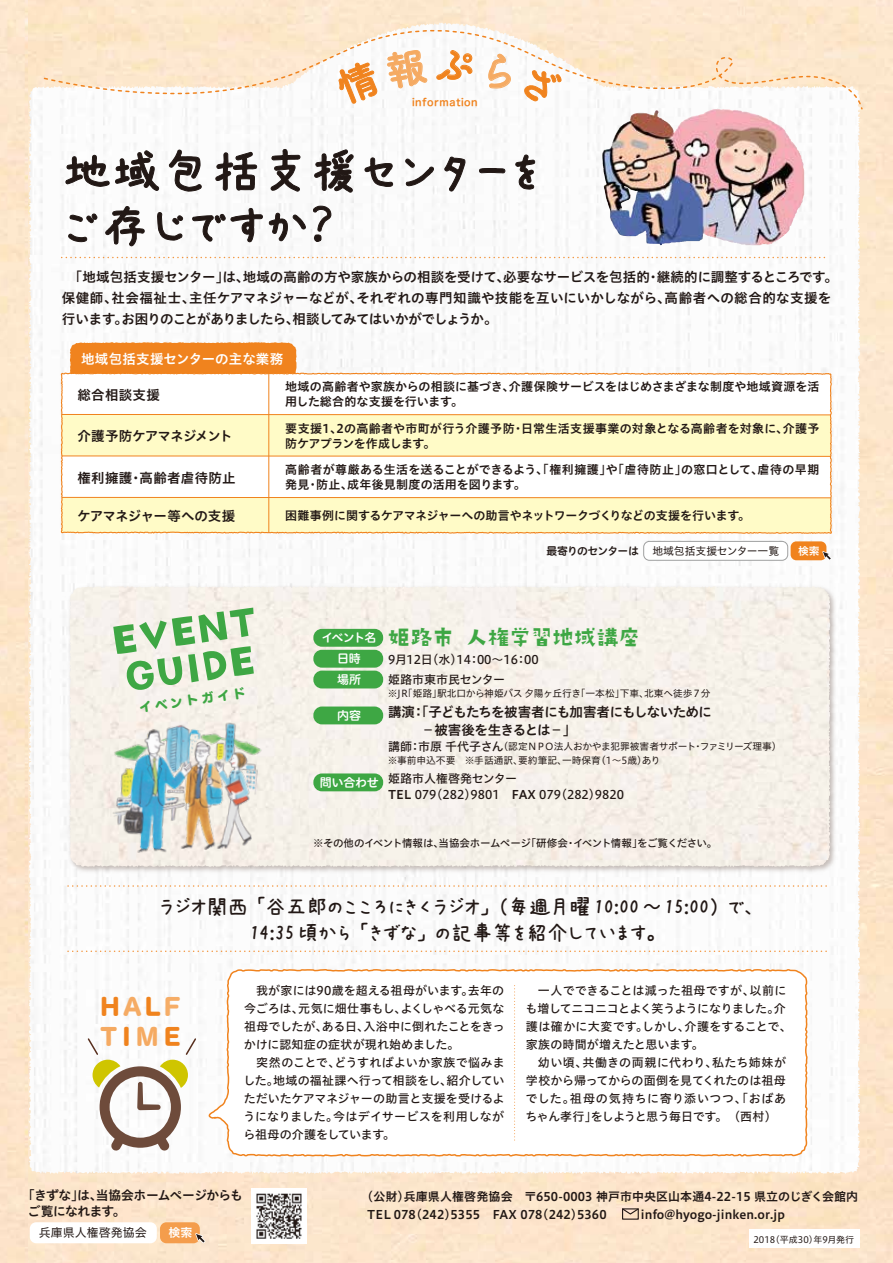
<style>
.page{position:relative;width:893px;height:1263px;background:#fff}
.page>*{position:absolute;margin:0;border:0;box-sizing:border-box;transform-origin:0 0}
.t1{font:51px/54px "AP Japanesefont";letter-spacing:-.025em;color:#221815}
.t2{font:45.45px/38px "DS kirigirisu";color:#3ea744}
.t3{font:24px "DS kirigirisu";letter-spacing:-.08em;color:#3ea744}
.t4{font:22.5px/25.5px "AP Japanesefont";letter-spacing:-.085em;color:#221815;text-align:center}
.t5{font:22.5px/30px "Hira Maru Std W8";letter-spacing:.205em;color:#f0831e}
.t6{font:13.5px/21px "Hiragino UD Sans Std W6";letter-spacing:-.01em;color:#221815}
.t7{font:13.5px/18px "Hiragino UD Sans Std W6";letter-spacing:-.045em;color:#221815}
.t8{font:13.5px "Hiragino UD Sans Std W6";letter-spacing:.005em;color:#fff}
.t9{font:13.5px "Hiragino UD Sans Std W6";letter-spacing:-.055em;color:#221815}
.t10{font:13.5px "Hiragino UD Sans Std W6";letter-spacing:.02em;color:#221815}
.t11{font:13.5px "Hiragino UD Sans Std W6";letter-spacing:-.04em;color:#221815}
.t12{font:12.75px/16.5px "Hiragino UD Sans Std W6";letter-spacing:-.04em;color:#221815}
.t13{font:12.15px "Hira Maru Std W8";color:#3ea744}
.t14{font:12px/18px "Hiragino UD Sans Std W5";color:#221815}
.t15{font:12px/15px "Hiragino UD Sans Std W6";letter-spacing:.01em;color:#221815}
.t16{font:12px "Hiragino UD Sans Std W6";letter-spacing:-.03em;color:#221815}
.t17{font:12px/20.9px "Hiragino UD Sans R Std W6";letter-spacing:-.065em;color:#fff;text-align:center}
.t18{font:12px "Hiragino UD Sans Std W4";color:#221815}
.t19{font:12px "Hiragino UD Sans R Std W6";letter-spacing:-.035em;color:#fff}
.t20{font:12px "Hiragino UD Sans Std W6";color:#fff}
.t21{font:10.8px "Hiragino UD Sans Std W4";color:#221815}
.t22{font:10.8px "Hiragino UD Sans Std W6";color:#fff}
.t23{font:10.5px "Hiragino UD Sans Std W5";letter-spacing:-.04em;color:#221815}
.t24{font:10.35px "Hira Maru Std W6";letter-spacing:.05em;color:#f0831e}
.t25{font:9.75px/13.8px "Hiragino UD Sans Std W4";letter-spacing:-.015em;color:#221815}
.t26{font:9px "Hiragino UD Sans Std W4";color:#221815}
.s1{font-family:"Hiragino UD Sans R Std W6"}
.s2{font-family:"Hiragino UD Sans Std W5";font-size:12px}
.s3{font-family:"Hiragino UD Sans Std W6"}
.s4{color:#f5ab64}
.s5{color:#f6ad67}
.s6{color:#f5aa62}
</style>
<div class="page">
<img style="left:27px;top:0;width:866px;height:1263px">
<img style="left:363px;top:23px;width:79px;height:1px">
<img style="left:62px;top:319px;width:784px;height:563px">
<div style="left:70px;top:586px;width:47px;height:92px;background:#f6f2ea"></div>
<img style="left:99px;top:708px;width:179px;height:162px">
<div style="left:313px;top:629px;width:70px;height:18px;background:#3ea744;border-radius:9px"></div>
<div style="left:313px;top:650px;width:70px;height:18px;background:#3ea744;border-radius:9px"></div>
<div style="left:313px;top:671px;width:70px;height:17px;background:#3ea744;border-radius:9px"></div>
<div style="left:313px;top:706px;width:70px;height:18px;background:#3ea744;border-radius:9px"></div>
<div style="left:313px;top:773px;width:70px;height:18px;background:#3ea744;border-radius:9px"></div>
<svg style="left:271px;top:149px;width:29px;height:42px"></svg>
<svg style="left:315px;top:150px;width:38px;height:42px"></svg>
<svg style="left:365px;top:158px;width:28px;height:29px"></svg>
<svg style="left:405px;top:159px;width:29px;height:27px"></svg>
<svg style="left:445px;top:157px;width:20px;height:34px"></svg>
<svg style="left:479px;top:168px;width:26px;height:5px"></svg>
<svg style="left:516px;top:155px;width:19px;height:34px"></svg>
<svg style="left:66px;top:150px;width:197px;height:96px"></svg>
<svg style="left:269px;top:213px;width:37px;height:28px"></svg>
<svg style="left:313px;top:206px;width:18px;height:36px"></svg>
<svg style="left:62px;top:257px;width:765px;height:1px"></svg>
<div style="left:70px;top:342px;width:226px;height:30px;background:#f0831e"></div>
<img style="left:612px;top:111px;width:110px;height:32px">
<div style="left:644px;top:541px;width:144px;height:19px;background:#fff;border-radius:6px"></div>
<div style="left:643px;top:541px;width:145px;height:20px;border:1px solid #9fa0a0;border-radius:6px"></div>
<div style="left:791px;top:541px;width:35px;height:19px;background:#f0831e;border-radius:6px"></div>
<svg style="left:821px;top:549px;width:12px;height:12px"></svg>
<svg style="left:60px;top:372px;width:773px;height:163px"></svg>
<div style="left:749px;top:1230px;width:110px;height:18px;background:#fff"></div>
<svg style="left:207px;top:968px;width:601px;height:189px"></svg>
<svg style="left:68px;top:885px;width:759px;height:2px"></svg>
<svg style="left:68px;top:950px;width:759px;height:2px"></svg>
<svg style="left:514px;top:985px;width:1px;height:156px"></svg>
<div style="left:622px;top:1208px;width:17px;height:12px;border:1px solid #221815"></div>
<svg style="left:621px;top:1207px;width:19px;height:8px"></svg>
<svg style="left:86px;top:1037px;width:111px;height:114px"></svg>
<div style="left:30px;top:1222px;width:127px;height:21px;background:#fff;border-radius:6px"></div>
<div style="left:160px;top:1222px;width:40px;height:21px;background:#f49d4c;border-radius:6px"></div>
<svg style="left:193px;top:1231px;width:14px;height:14px"></svg>
<img style="left:252px;top:1189px;width:55px;height:55px">
<svg style="left:43px;top:24px;width:821px;height:87px"></svg>
<svg style="left:333px;top:47px;width:94px;height:59px"></svg>
<svg style="left:436px;top:49px;width:37px;height:33px"></svg>
<svg style="left:486px;top:52px;width:30px;height:40px"></svg>
<svg style="left:522px;top:64px;width:41px;height:43px"></svg>
<p class="t24" style="left:412px;top:94px;width:67px">information</p>
<h1 class="t1" style="left:61px;top:145px;width:486px">地域包括支援センターをご存じですか？</h1>
<p class="t6" style="left:62px;top:266px;width:777px">　「地域包括支援センター」は、地域の高齢の方や家族からの相談を受けて、必要なサービスを包括的・継続的に調整するところです。保健師、社会福祉士、主任ケアマネジャーなどが、それぞれの専門知識や技能を互いにいかしながら、高齢者への総合的な支援を行います。お困りのことがありましたら、相談してみてはいかがでしょうか。</p>
<p class="t8" style="left:81px;top:349px;width:203px">地域包括支援センターの主な業務</p>
<p class="t6" style="left:77px;top:384px;width:84px">総合相談支援</p>
<p class="t9" style="left:77px;top:426px;width:157px">介護予防ケアマネジメント</p>
<p class="t10" style="left:77px;top:467px;width:160px">権利擁護・高齢者虐待防止</p>
<p class="t11" style="left:77px;top:505px;width:160px">ケアマネジャー等への支援</p>
<p class="t15" style="left:285px;top:378px;width:536px">地域の高齢者や家族からの相談に基づき、介護保険サービスをはじめさまざまな制度や地域資源を活用した総合的な支援を行います。</p>
<p class="t15" style="left:285px;top:420px;width:536px">要支援1、2の高齢者や市町が行う介護予防・日常生活支援事業の対象となる高齢者を対象に、介護予防ケアプランを作成します。</p>
<p class="t15" style="left:285px;top:461px;width:536px">高齢者が尊厳ある生活を送ることができるよう、「権利擁護」や「虐待防止」の窓口として、虐待の早期発見・防止、成年後見制度の活用を図ります。</p>
<p class="t16" style="left:285px;top:506px;width:466px">困難事例に関するケアマネジャーへの助言やネットワークづくりなどの支援を行います。</p>
<p class="t21" style="left:546px;top:543px;width:234px"><span class="s1">最寄りのセンターは</span> 地域包括支援センター一覧</p>
<p class="t22" style="left:798px;top:543px;width:23px">検索</p>
<h2 class="t2" style="left:107px;top:622px;width:152px;rotate:-8deg">EVENT<br>GUIDE</h2>
<p class="t13" style="left:138px;top:698px;width:108px;rotate:-8deg">イベントガイド</p>
<p class="t17" style="left:321px;top:627px;width:56px">イベント名日時<br>場所</p>
<p class="t19" style="left:337px;top:706px;width:25px">内容</p>
<p class="t19" style="left:320px;top:773px;width:60px">問い合わせ</p>
<h3 class="t3" style="left:387px;top:624px;width:256px">姫路市 人権学習地域講座</h3>
<p class="t14" style="left:388px;top:649px;width:152px;line-height:19.5px">9月12日（水）14：00～16：00姫路市東市民センター</p>
<p class="t25" style="left:388px;top:686px;width:324px">※JR「姫路」駅北口から神姫バス 夕陽ヶ丘行き「一本松」下車、北東へ徒歩７分</p>
<p class="t7" style="left:388px;top:702px;width:325px">講演：「子どもたちを被害者にも加害者にもしないために　　 －被害後を生きるとは－」</p>
<p class="t25" style="left:388px;top:739px;width:395px"><span class="s2">講師：市原 千代子さん</span>（認定ＮＰＯ法人おかやま犯罪被害者サポート・ファミリーズ理事）※事前申込不要　※手話通訳、要約筆記、一時保育（1～5歳）あり</p>
<p class="t14" style="left:388px;top:769px;width:238px;line-height:16.5px">姫路市人権啓発センター<br><span class="s3">TEL</span> 079（282）9801　<span class="s3">FAX</span> 079（282）9820</p>
<p class="t23" style="left:313px;top:835px;width:406px">※その他のイベント情報は、当協会ホームページ「研修会・イベント情報」をご覧ください。</p>
<h3 class="t4" style="left:158px;top:894px;width:601px">ラジオ関西「谷五郎のこころにきくラジオ」（毎週月曜 10:00 ～ 15:00）で、<br>14:35 頃から「きずな」の記事等を紹介しています。</h3>
<h3 class="t5" style="left:100px;top:993px;width:81px">H<span class="s4">A</span>L<span class="s5">F<br></span><span class="s6">T</span>I<span class="s6">M</span>E</h3>
<p class="t14" style="left:244px;top:981px;width:262px;text-align:justify;text-indent:12px">我が家には90歳を超える祖母がいます。去年の今ごろは、元気に畑仕事もし、よくしゃべる元気な祖母でしたが、ある日、入浴中に倒れたことをきっかけに認知症の症状が現れ始めました。</p>
<p class="t14" style="left:243px;top:1053px;width:263px;text-align:justify;text-indent:13px">突然のことで、どうすればよいか家族で悩みました。地域の福祉課へ行って相談をし、紹介していただいたケアマネジャーの助言と支援を受けるようになりました。今はデイサービスを利用しながら祖母の介護をしています。</p>
<p class="t14" style="left:525px;top:981px;width:268px;text-indent:13px">一人でできることは減った祖母ですが、以前にも増してニコニコとよく笑うようになりました。介護は確かに大変です。しかし、介護をすることで、家族の時間が増えたと思います。</p>
<p class="t14" style="left:525px;top:1053px;width:262px;text-align:justify;text-indent:12px">幼い頃、共働きの両親に代わり、私たち姉妹が学校から帰ってからの面倒を見てくれたのは祖母でした。祖母の気持ちに寄り添いつつ、「おばあちゃん孝行」をしようと思う毎日です。　（西村）</p>
<p class="t12" style="left:28px;top:1186px;width:216px;text-indent:-6px">「きずな」は、当協会ホームページからもご覧になれます。</p>
<p class="t15" style="left:367px;top:1187px;width:493px;line-height:18px;text-indent:-6px">（公財）兵庫県人権啓発協会　〒650-0003 神戸市中央区山本通4-22-15 県立のじぎく会館内<br>TEL 078（242）5355　FAX 078（242）5360 　　info@hyogo-jinken.or.jp</p>
<p class="t18" style="left:39px;top:1224px;width:109px">兵庫県人権啓発協会</p>
<p class="t20" style="left:168px;top:1224px;width:25px">検索</p>
<p class="t26" style="left:753px;top:1232px;width:102px">2018（平成30）年9月発行</p>
</div>
